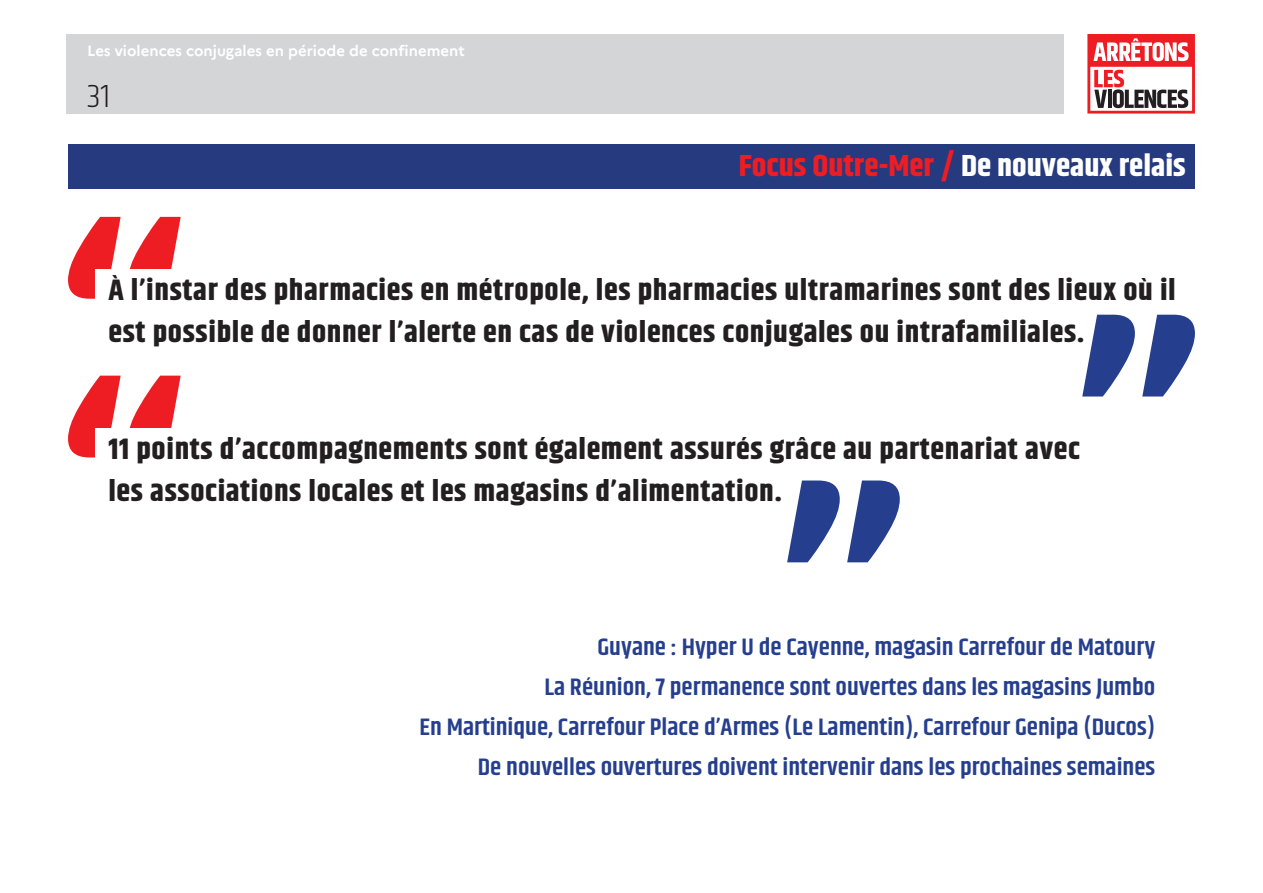
<style>
.page{position:relative;width:1263px;height:893px;background:#fff}
.page>*{position:absolute;margin:0;border:0;box-sizing:border-box;transform-origin:0 0}
.t1{font:300 33px "Khand";color:#231f20;scale:1.07 1}
.t2{font:700 30.3px "Khand";color:#fff;scale:1.07 1}
.t3{font:700 29.4px/42px "Khand";letter-spacing:.02em;color:#231f20;scale:1.07 1}
.t4{font:600 24px "Khand";color:#253f8e;scale:1.07 1}
.t5{font:700 15px "Marianne";color:#fff}
.s1{color:#ee1d23}
</style>
<div class="page">
<svg style="left:1087px;top:34px;width:108px;height:80px"></svg>
<div style="left:66px;top:34px;width:997px;height:80px;background:#d4d5d7"></div>
<div style="left:68px;top:145px;width:1127px;height:44px;background:#263a7f"></div>
<svg style="left:68px;top:217px;width:113px;height:82px"></svg>
<div style="left:96px;top:269px;width:1099px;height:115px;background:#fff"></div>
<svg style="left:1082px;top:315px;width:113px;height:81px"></svg>
<svg style="left:68px;top:376px;width:113px;height:81px"></svg>
<div style="left:96px;top:428px;width:1099px;height:116px;background:#fff"></div>
<svg style="left:787px;top:480px;width:113px;height:82px"></svg>
<p class="t5" style="left:87px;top:41px;width:379px">Les violences conjugales en période de confinement</p>
<p class="t1" style="left:87px;top:77px;width:23px">31</p>
<p class="t2" style="left:739px;top:144px;width:419px"><span class="s1">Focus Outre-Mer /</span> De nouveaux relais</p>
<p class="t3" style="left:108px;top:271px;width:999px">À l’instar des pharmacies en métropole, les pharmacies ultramarines sont des lieux où il est possible de donner l’alerte en cas de violences conjugales ou intrafamiliales.</p>
<p class="t3" style="left:108px;top:430px;width:909px">11 points d’accompagnements sont également assurés grâce au partenariat avec les associations locales et les magasins d’alimentation.</p>
<p class="t4" style="left:597px;top:631px;width:523px">Guyane : Hyper U de Cayenne, magasin Carrefour de Matoury</p>
<p class="t4" style="left:544px;top:671px;width:572px">La Réunion, 7 permanence sont ouvertes dans les magasins Jumbo</p>
<p class="t4" style="left:420px;top:711px;width:689px">En Martinique, Carrefour Place d’Armes (Le Lamentin), Carrefour Genipa (Ducos)</p>
<p class="t4" style="left:478px;top:751px;width:634px">De nouvelles ouvertures doivent intervenir dans les prochaines semaines</p>
</div>
